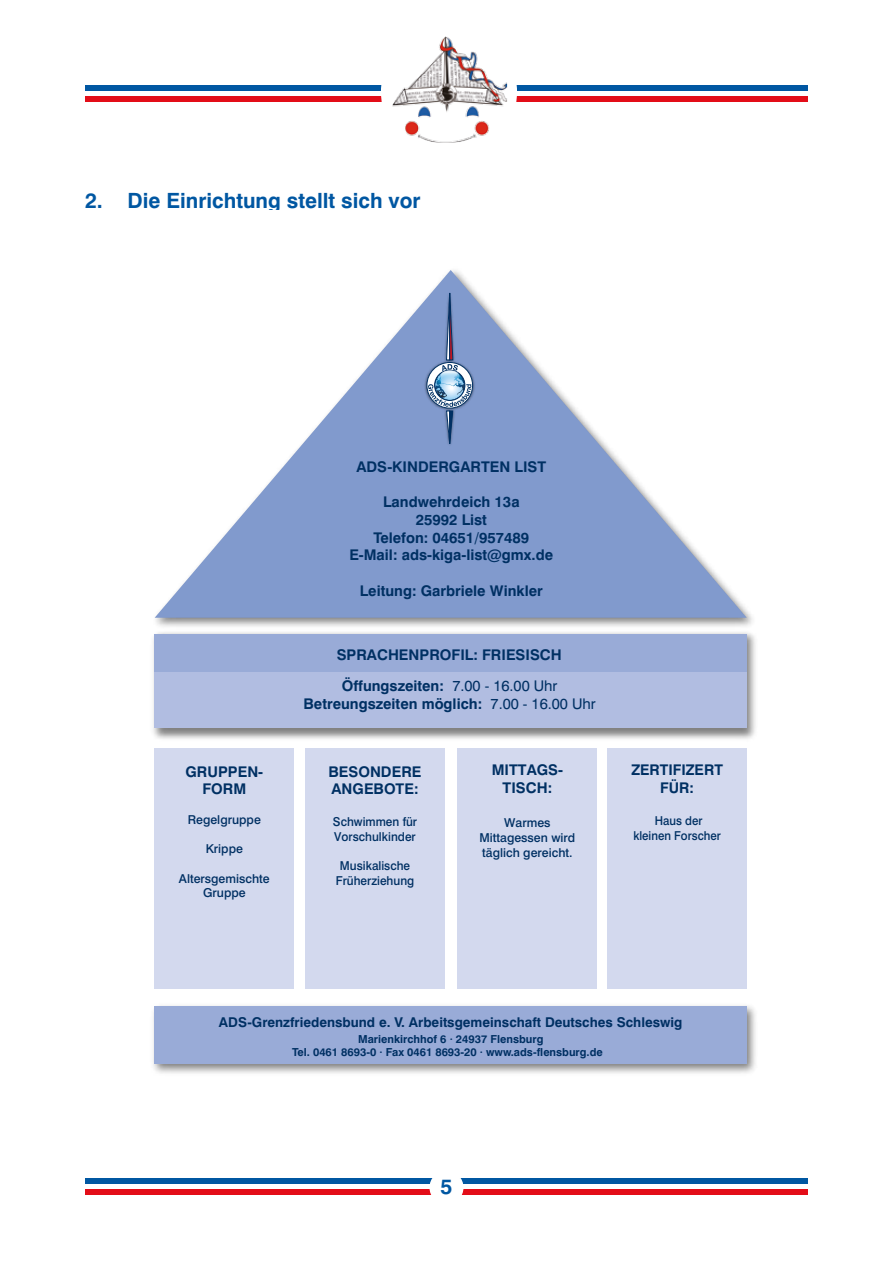
<style>
.page{position:relative;width:893px;height:1263px;background:#fff}
.page>*{position:absolute;margin:0;border:0;box-sizing:border-box;transform-origin:0 0}
.t1{font:700 21px "Swiss 721 BT";color:#0057a2}
.t2{font:700 14.7px/17.7px "Swiss 721 BT";color:#003063;text-align:center}
.t3{font:700 13.5px "Swiss 721 BT";color:#003063}
.t4{font:500 12.3px/14.7px "Swiss 721 BT";color:#003063;text-align:center}
.t5{font:500 12.3px/14.7px "Swiss 721 BT";color:#003063;scale:.96 1}
.t6{font:500 12.3px/14.7px "Swiss 721 BT";color:#003063;text-align:center;scale:.93 1}
.t7{font:700 11.1px/13.2px "Swiss 721 BT";color:#003063;text-align:center}
.s1{font-weight:400}
</style>
<div class="page">
<div style="left:85px;top:85px;width:723px;height:6px;background:#0057a2"></div>
<div style="left:85px;top:96px;width:723px;height:6px;background:#e30d18"></div>
<div style="left:381px;top:24px;width:136px;height:136px;background:#fff;border-radius:50%"></div>
<img style="left:392px;top:36px;width:115px;height:106px">
<div style="left:85px;top:1178px;width:723px;height:5px;background:#0057a2"></div>
<div style="left:85px;top:1189px;width:723px;height:6px;background:#e30d18"></div>
<div style="left:430px;top:1171px;width:33px;height:33px;background:#fff;border-radius:50%"></div>
<div style="left:429px;top:1170px;width:34px;height:34px;border:2px solid #fff;border-radius:50%"></div>
<img style="left:153px;top:632px;width:603px;height:107px">
<div style="left:155px;top:635px;width:592px;height:38px;background:#99abd7"></div>
<div style="left:155px;top:672px;width:592px;height:56px;background:#b1bde1"></div>
<img style="left:153px;top:1005px;width:603px;height:69px">
<div style="left:155px;top:1006px;width:592px;height:58px;background:#99abd7"></div>
<div style="left:155px;top:748px;width:139px;height:240px;background:#d3d9ee"></div>
<div style="left:306px;top:748px;width:139px;height:240px;background:#d3d9ee"></div>
<div style="left:457px;top:748px;width:139px;height:240px;background:#d3d9ee"></div>
<div style="left:607px;top:748px;width:140px;height:240px;background:#d3d9ee"></div>
<svg style="left:155px;top:270px;width:592px;height:348px"></svg>
<img style="left:423px;top:289px;width:54px;height:159px">
<svg style="left:427px;top:283px;width:46px;height:166px"></svg>
<h1 class="t1" style="left:85px;top:188px;width:337px">2. Die Einrichtung stellt sich vor</h1>
<p class="t2" style="left:356px;top:458px;width:191px">ADS-KINDERGARTEN LIST</p>
<p class="t2" style="left:349px;top:493px;width:205px">Landwehrdeich 13a<br>25992 List<br>Telefon: 04651/957489<br>E-Mail: ads-kiga-list@gmx.de</p>
<p class="t2" style="left:360px;top:581px;width:185px">Leitung: Garbriele Winkler</p>
<p class="t2" style="left:337px;top:645px;width:226px">SPRACHENPROFIL: FRIESISCH</p>
<p class="t2" style="left:185px;top:762px;width:79px">GRUPPEN-<br>FORM</p>
<p class="t4" style="left:188px;top:812px;width:75px">Regelgruppe</p>
<p class="t4" style="left:206px;top:841px;width:39px">Krippe</p>
<p class="t4" style="left:179px;top:871px;width:92px">Altersgemischte<br>Gruppe</p>
<p class="t2" style="left:304px;top:677px;width:294px">Öffungszeiten: <span class="s1">7.00 - 16.00 Uhr<br></span>Betreungszeiten möglich: <span class="s1">7.00 - 16.00 Uhr</span></p>
<p class="t2" style="left:329px;top:762px;width:94px;text-align:left">BESONDERE<br>ANGEBOTE:</p>
<p class="t5" style="left:333px;top:814px;width:89px">Schwimmen für<br>Vorschulkinder</p>
<p class="t5" style="left:336px;top:858px;width:83px;text-align:center">Musikalische<br>Früherziehung</p>
<p class="t2" style="left:492px;top:761px;width:73px">MITTAGS-<br>TISCH:</p>
<p class="t4" style="left:480px;top:815px;width:97px">Warmes<br>Mittagessen wird täglich gereicht.</p>
<p class="t2" style="left:631px;top:761px;width:93px">ZERTIFIZERT<br>FÜR:</p>
<p class="t6" style="left:633px;top:813px;width:96px">Haus der kleinen Forscher</p>
<p class="t3" style="left:219px;top:1014px;width:465px">ADS-Grenzfriedensbund e. V. Arbeitsgemeinschaft Deutsches Schleswig</p>
<p class="t7" style="left:292px;top:1032px;width:312px">Marienkirchhof 6 · 24937 Flensburg<br>Tel. 0461 8693-0 · Fax 0461 8693-20 · www.ads-flensburg.de</p>
<h1 class="t1" style="left:441px;top:1174px;width:13px">5</h1>
</div>
